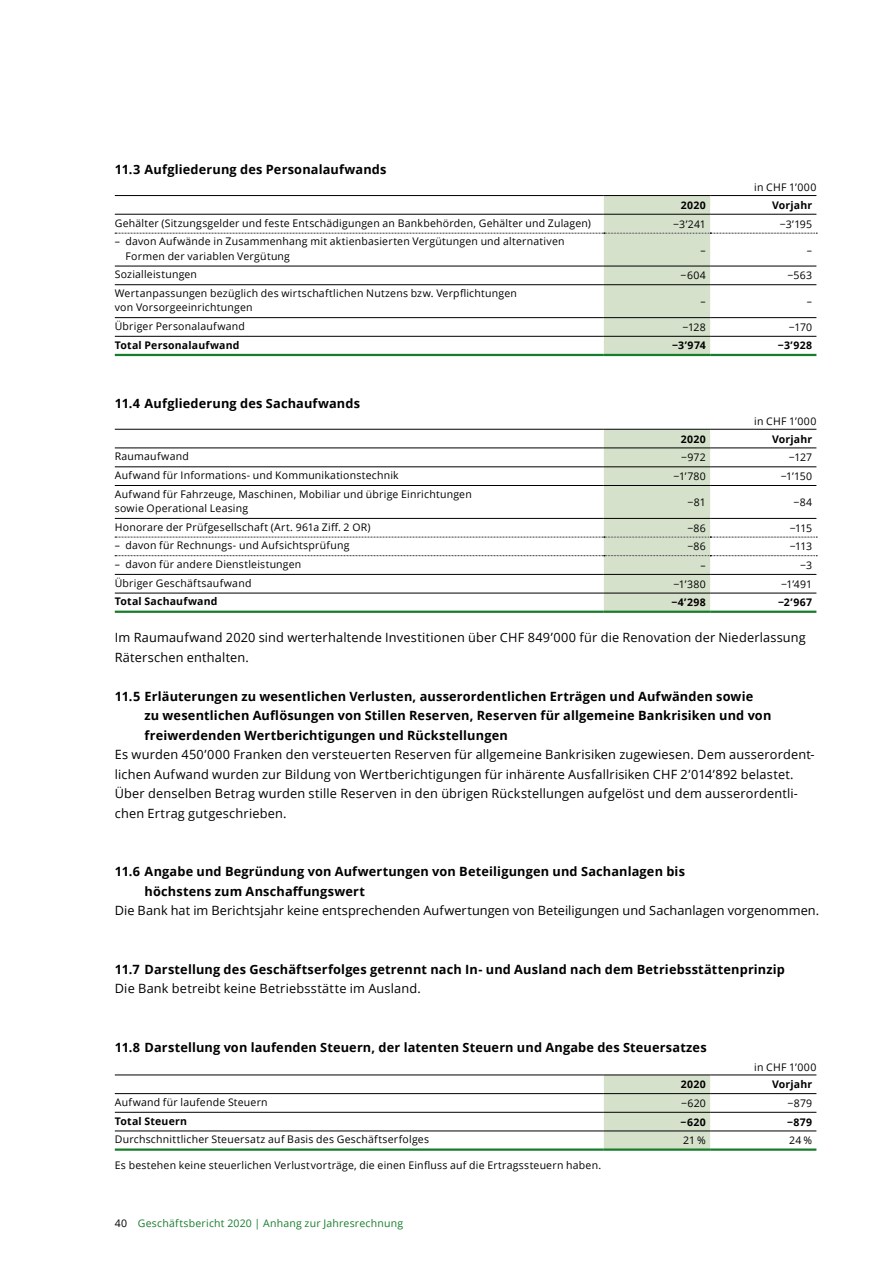
<style>
.page{position:relative;width:893px;height:1263px;background:#fff}
.page>*{position:absolute;margin:0;border:0;box-sizing:border-box;transform-origin:0 0}
.t1{font:12.75px/19.5px "Open Sans";letter-spacing:.015em;color:#000}
.t2{font:700 12.75px/19.5px "Open Sans";letter-spacing:.015em;color:#000}
.t3{font:10.5px/14.2px "Open Sans";letter-spacing:.02em;color:#000}
.t4{font:700 10.5px "Open Sans";letter-spacing:.02em;color:#000}
.t5{font:10.5px "Open Sans";letter-spacing:.02em;color:#187d2b}
.s1{color:#000}
</style>
<div class="page">
<hr style="left:115px;top:354px;width:489px;height:2px;background:#187d2b">
<hr style="left:604px;top:354px;width:106px;height:2px;background:#187d2b">
<hr style="left:710px;top:354px;width:106px;height:2px;background:#187d2b">
<hr style="left:115px;top:195px;width:489px;height:1px;background:#000">
<hr style="left:604px;top:195px;width:106px;height:1px;background:#000">
<hr style="left:710px;top:195px;width:106px;height:1px;background:#000">
<svg style="left:115px;top:196px;width:702px;height:159px"></svg>
<svg style="left:115px;top:429px;width:702px;height:183px"></svg>
<hr style="left:115px;top:611px;width:489px;height:2px;background:#187d2b">
<hr style="left:604px;top:611px;width:106px;height:2px;background:#187d2b">
<hr style="left:710px;top:611px;width:106px;height:2px;background:#187d2b">
<div style="left:604px;top:1076px;width:106px;height:72px;background:#d6e1cc"></div>
<hr style="left:115px;top:1148px;width:489px;height:3px;background:#187d2b">
<hr style="left:604px;top:1148px;width:106px;height:3px;background:#187d2b">
<hr style="left:710px;top:1148px;width:106px;height:3px;background:#187d2b">
<hr style="left:115px;top:1075px;width:489px;height:1px;background:#000">
<hr style="left:604px;top:1075px;width:106px;height:1px;background:#000">
<hr style="left:710px;top:1075px;width:106px;height:1px;background:#000">
<hr style="left:115px;top:1093px;width:489px;height:1px;background:#000">
<hr style="left:604px;top:1093px;width:106px;height:1px;background:#000">
<hr style="left:710px;top:1093px;width:106px;height:1px;background:#000">
<hr style="left:115px;top:1112px;width:489px;height:1px;background:#000">
<hr style="left:604px;top:1112px;width:106px;height:1px;background:#000">
<hr style="left:710px;top:1112px;width:106px;height:1px;background:#000">
<hr style="left:115px;top:1131px;width:489px;height:1px;background:#000">
<hr style="left:604px;top:1131px;width:106px;height:1px;background:#000">
<hr style="left:710px;top:1131px;width:106px;height:1px;background:#000">
<p class="t2" style="left:115px;top:159px;width:273px">11.3 Aufgliederung des Personalaufwands</p>
<p class="t3" style="left:754px;top:180px;width:64px">in CHF 1ʼ000</p>
<p class="t4" style="left:681px;top:198px;width:27px">2020</p>
<p class="t4" style="left:772px;top:198px;width:42px">Vorjahr</p>
<p class="t3" style="left:115px;top:215px;width:478px">Gehälter (Sitzungsgelder und feste Entschädigungen an Bankbehörden, Gehälter und Zulagen)</p>
<p class="t3" style="left:673px;top:216px;width:34px">−3’241</p>
<p class="t3" style="left:780px;top:216px;width:34px">−3’195</p>
<p class="t3" style="left:125px;top:234px;width:441px;text-indent:-11px">– davon Aufwände in Zusammenhang mit aktienbasierten Vergütungen und alternativen<br>Formen der variablen Vergütung</p>
<p class="t3" style="left:701px;top:242px;width:7px">–</p>
<p class="t3" style="left:807px;top:242px;width:7px">–</p>
<p class="t3" style="left:115px;top:267px;width:84px">Sozialleistungen</p>
<p class="t3" style="left:680px;top:268px;width:27px">−604</p>
<p class="t3" style="left:787px;top:268px;width:26px">−563</p>
<p class="t3" style="left:115px;top:286px;width:404px">Wertanpassungen bezüglich des wirtschaftlichen Nutzens bzw. Verpflichtungen von Vorsorgeeinrichtungen</p>
<p class="t3" style="left:701px;top:294px;width:7px">–</p>
<p class="t3" style="left:807px;top:294px;width:7px">–</p>
<p class="t3" style="left:115px;top:319px;width:132px">Übriger Personalaufwand</p>
<p class="t3" style="left:683px;top:320px;width:25px">−128</p>
<p class="t3" style="left:789px;top:320px;width:25px">−170</p>
<p class="t4" style="left:115px;top:337px;width:126px">Total Personalaufwand</p>
<p class="t4" style="left:672px;top:338px;width:35px">−3’974</p>
<p class="t4" style="left:778px;top:338px;width:36px">−3’928</p>
<p class="t2" style="left:115px;top:393px;width:247px">11.4 Aufgliederung des Sachaufwands</p>
<p class="t3" style="left:754px;top:414px;width:64px">in CHF 1ʼ000</p>
<p class="t4" style="left:681px;top:431px;width:27px">2020</p>
<p class="t4" style="left:772px;top:431px;width:42px">Vorjahr</p>
<p class="t3" style="left:115px;top:449px;width:76px">Raumaufwand</p>
<p class="t3" style="left:681px;top:450px;width:26px">−972</p>
<p class="t3" style="left:789px;top:450px;width:25px">−127</p>
<p class="t3" style="left:115px;top:468px;width:285px">Aufwand für Informations- und Kommunikationstechnik</p>
<p class="t3" style="left:673px;top:469px;width:34px">−1’780</p>
<p class="t3" style="left:781px;top:469px;width:33px">−1’150</p>
<p class="t3" style="left:115px;top:487px;width:358px">Aufwand für Fahrzeuge, Maschinen, Mobiliar und übrige Einrichtungen sowie Operational Leasing</p>
<p class="t3" style="left:688px;top:495px;width:20px">−81</p>
<p class="t3" style="left:793px;top:495px;width:20px">−84</p>
<p class="t3" style="left:115px;top:519px;width:257px">Honorare der Prüfgesellschaft (Art. 961a Ziff. 2 OR)</p>
<p class="t3" style="left:687px;top:520px;width:20px">−86</p>
<p class="t3" style="left:790px;top:520px;width:24px">−115</p>
<p class="t3" style="left:115px;top:538px;width:236px">– davon für Rechnungs- und Aufsichtsprüfung</p>
<p class="t3" style="left:687px;top:539px;width:20px">−86</p>
<p class="t3" style="left:790px;top:539px;width:24px">−113</p>
<p class="t3" style="left:115px;top:557px;width:188px">– davon für andere Dienstleistungen</p>
<p class="t3" style="left:701px;top:558px;width:7px">–</p>
<p class="t3" style="left:800px;top:558px;width:13px">−3</p>
<p class="t3" style="left:115px;top:575px;width:138px">Übriger Geschäftsaufwand</p>
<p class="t3" style="left:673px;top:576px;width:34px">−1’380</p>
<p class="t3" style="left:781px;top:576px;width:33px">−1’491</p>
<p class="t4" style="left:115px;top:594px;width:104px">Total Sachaufwand</p>
<p class="t4" style="left:671px;top:595px;width:36px">−4’298</p>
<p class="t4" style="left:778px;top:595px;width:35px">−2’967</p>
<p class="t1" style="left:115px;top:627px;width:693px">Im Raumaufwand 2020 sind werterhaltende Investitionen über CHF 849ʼ000 für die Renovation der Niederlassung<br>Räterschen enthalten.</p>
<p class="t2" style="left:145px;top:686px;width:628px;text-indent:-30px">11.5 Erläuterungen zu wesentlichen Verlusten, ausserordentlichen Erträgen und Aufwänden sowie<br>zu wesentlichen Auflösungen von Stillen Reserven, Reserven für allgemeine Bankrisiken und von freiwerdenden Wertberichtigungen und Rückstellungen</p>
<p class="t1" style="left:115px;top:744px;width:701px">Es wurden 450’000 Franken den versteuerten Reserven für allgemeine Bankrisiken zugewiesen. Dem ausserordent&shy;lichen Aufwand wurden zur Bildung von Wertberichtigungen für inhärente Ausfallrisiken CHF 2’014’892 belastet.<br>Über denselben Betrag wurden stille Reserven in den übrigen Rückstellungen aufgelöst und dem ausserordentli&shy;chen Ertrag gutgeschrieben.</p>
<p class="t2" style="left:145px;top:861px;width:542px;text-indent:-30px">11.6 Angabe und Begründung von Aufwertungen von Beteiligungen und Sachanlagen bis höchstens zum Anschaffungswert</p>
<p class="t1" style="left:115px;top:900px;width:706px">Die Bank hat im Berichtsjahr keine entsprechenden Aufwertungen von Beteiligungen und Sachanlagen vorgenommen.</p>
<p class="t2" style="left:115px;top:959px;width:672px">11.7 Darstellung des Geschäftserfolges getrennt nach In- und Ausland nach dem Betriebsstättenprinzip</p>
<p class="t1" style="left:115px;top:978px;width:307px">Die Bank betreibt keine Betriebsstätte im Ausland.</p>
<p class="t2" style="left:115px;top:1037px;width:593px">11.8 Darstellung von laufenden Steuern, der latenten Steuern und Angabe des Steuersatzes</p>
<p class="t3" style="left:754px;top:1059px;width:64px">in CHF 1ʼ000</p>
<p class="t4" style="left:681px;top:1077px;width:27px">2020</p>
<p class="t4" style="left:772px;top:1077px;width:42px">Vorjahr</p>
<p class="t3" style="left:115px;top:1095px;width:154px">Aufwand für laufende Steuern</p>
<p class="t3" style="left:681px;top:1096px;width:26px">−620</p>
<p class="t3" style="left:788px;top:1096px;width:26px">−879</p>
<p class="t4" style="left:115px;top:1113px;width:74px">Total Steuern</p>
<p class="t4" style="left:680px;top:1114px;width:27px">−620</p>
<p class="t4" style="left:787px;top:1114px;width:27px">−879</p>
<p class="t3" style="left:115px;top:1132px;width:316px">Durchschnittlicher Steuersatz auf Basis des Geschäftserfolges</p>
<p class="t3" style="left:683px;top:1132px;width:24px">21 %</p>
<p class="t3" style="left:789px;top:1132px;width:24px">24 %</p>
<p class="t3" style="left:115px;top:1157px;width:488px">Es bestehen keine steuerlichen Verlustvorträge, die einen Einfluss auf die Ertragssteuern haben.</p>
<p class="t5" style="left:115px;top:1216px;width:290px"><span class="s1">40</span> Geschäftsbericht 2020 | Anhang zur Jahresrechnung</p>
</div>
